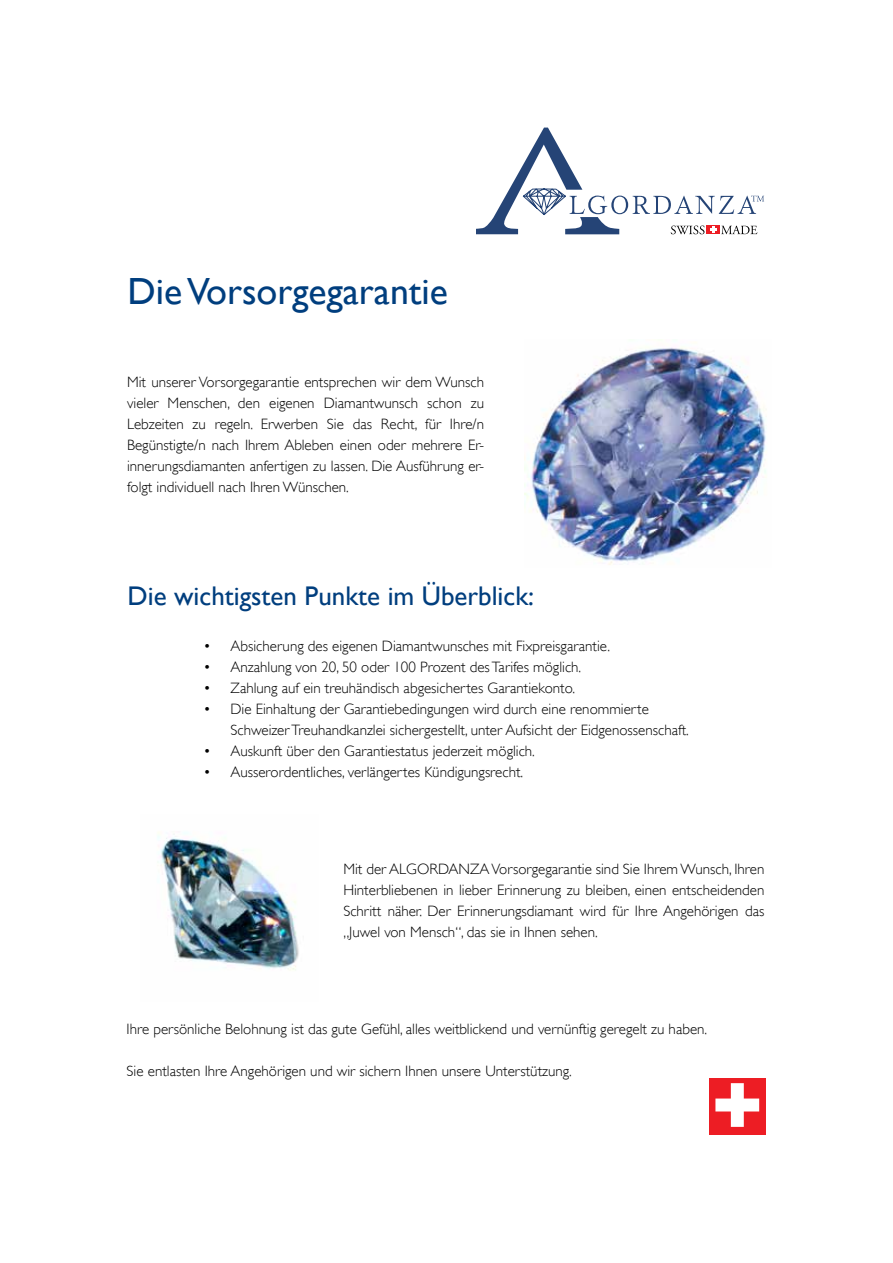
<style>
.page{position:relative;width:893px;height:1263px;background:#fff}
.page>*{position:absolute;margin:0;border:0;box-sizing:border-box;transform-origin:0 0}
.t1{font:37.8px "Gill Sans";color:#003e7e}
.t2{font:27px "Gill Sans";color:#003e7e}
.t3{font:300 15px/21px "Gill Sans";color:#000;text-align:justify}
</style>
<div class="page">
<div style="left:709px;top:1078px;width:56px;height:56px;background:#ed1d24"></div>
<svg style="left:715px;top:1083px;width:44px;height:44px"></svg>
<img style="left:525px;top:347px;width:241px;height:218px">
<svg style="left:477px;top:128px;width:287px;height:106px"></svg>
<img style="left:157px;top:832px;width:142px;height:139px">
<h1 class="t1" style="left:128px;top:269px;width:322px">Die Vorsorgegarantie</h1>
<p class="t3" style="left:127px;top:372px;width:358px">Mit unserer Vorsorgegarantie entsprechen wir dem Wunsch vieler Menschen, den eigenen Diamantwunsch schon zu Lebzeiten zu regeln. Erwerben Sie das Recht, für Ihre/n Begünstigte/n nach Ihrem Ableben einen oder mehrere Er&shy;innerungsdiamanten anfertigen zu lassen. Die Ausführung er&shy;folgt individuell nach Ihren Wünschen.</p>
<h2 class="t2" style="left:128px;top:580px;width:408px">Die wichtigsten Punkte im Überblick:</h2>
<p class="t3" style="left:203px;top:636px;width:408px">• Absicherung des eigenen Diamantwunsches mit Fixpreisgarantie.</p>
<p class="t3" style="left:203px;top:657px;width:379px">• Anzahlung von 20, 50 oder 100 Prozent des Tarifes möglich.</p>
<p class="t3" style="left:203px;top:678px;width:373px">• Zahlung auf ein treuhändisch abgesichertes Garantiekonto.</p>
<p class="t3" style="left:230px;top:699px;width:460px;text-indent:-27px">• Die Einhaltung der Garantiebedingungen wird durch eine renommierte<br>Schweizer Treuhandkanzlei sichergestellt, unter Aufsicht der Eidgenossenschaft.</p>
<p class="t3" style="left:203px;top:741px;width:333px">• Auskunft über den Garantiestatus jederzeit möglich.</p>
<p class="t3" style="left:203px;top:762px;width:321px">• Ausserordentliches, verlängertes Kündigungsrecht.</p>
<p class="t3" style="left:343px;top:859px;width:423px">Mit der ALGORDANZA Vorsorgegarantie sind Sie Ihrem Wunsch, Ihren Hinterbliebenen in lieber Erinnerung zu bleiben, einen entscheidenden Schritt näher. Der Erinnerungsdiamant wird für Ihre Angehörigen das „Juwel von Mensch“, das sie in Ihnen sehen.</p>
<p class="t3" style="left:127px;top:1018px;width:582px">Ihre persönliche Belohnung ist das gute Gefühl, alles weitblickend und vernünftig geregelt zu haben.</p>
<p class="t3" style="left:127px;top:1060px;width:447px">Sie entlasten Ihre Angehörigen und wir sichern Ihnen unsere Unterstützung.</p>
</div>
